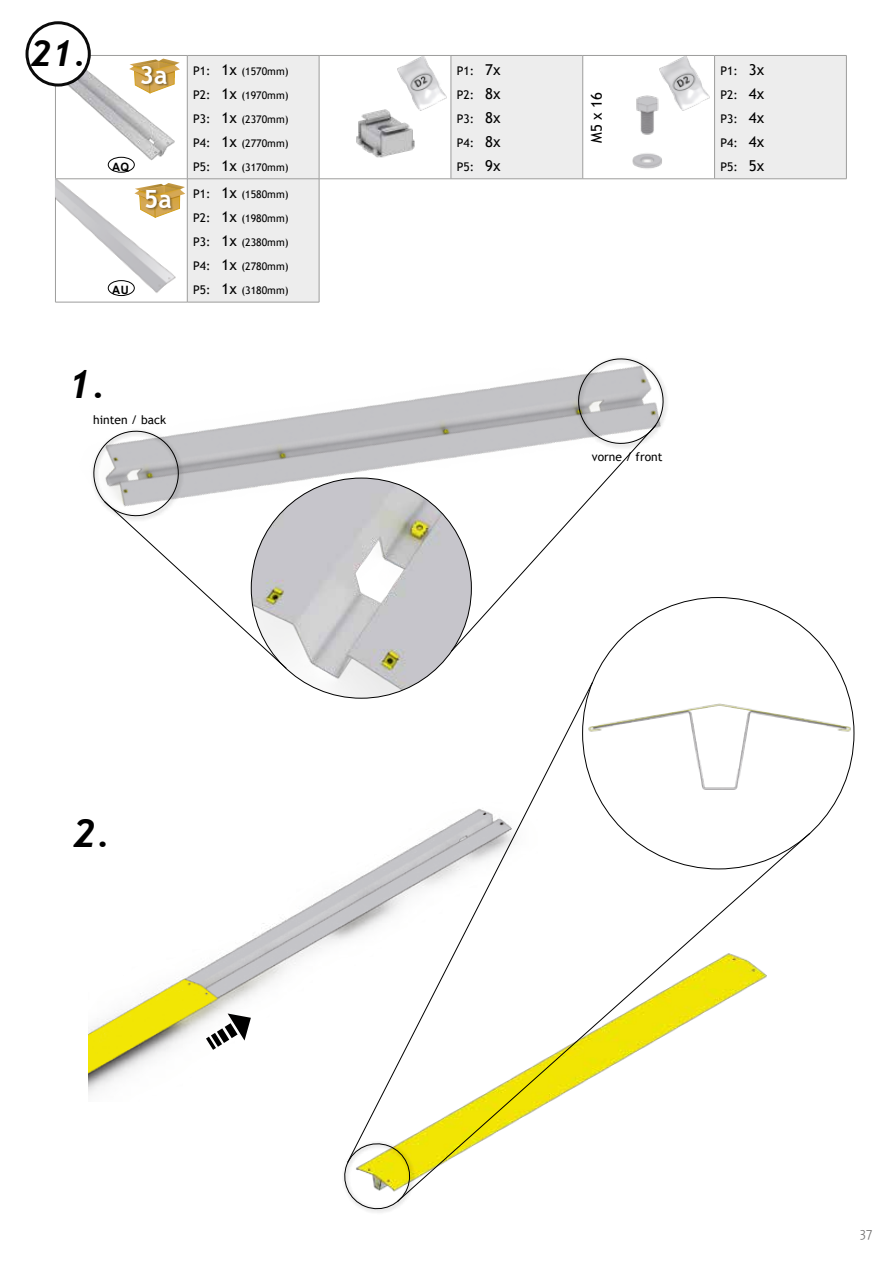
<style>
.page{position:relative;width:893px;height:1263px;background:#fff}
.page>*{position:absolute;margin:0;border:0;box-sizing:border-box;transform-origin:0 0}
.t1{font:italic 700 39px "Trebuchet";color:#000}
.t2{font:italic 700 36px "Trebuchet";color:#000}
.t3{font:700 25.05px "Trebuchet MS";color:#fff}
.t4{font:15px "Trebuchet MS";color:#000}
.t5{font:300 13.5px "The Sans";color:#706f6f}
.t6{font:12px/24px "Trebuchet MS";color:#000;text-align:justify}
.t7{font:700 11.4px "Arial";color:#000}
.t8{font:10.5px "Trebuchet MS";color:#000}
.s1{font-size:12px}
.s2{font-size:15px}
</style>
<div class="page">
<img style="left:28px;top:68px;width:738px;height:630px">
<img style="left:251px;top:478px;width:220px;height:220px;border-radius:110px">
<div style="left:54px;top:358px;width:66px;height:61px;background:#fff"></div>
<svg style="left:572px;top:353px;width:97px;height:96px"></svg>
<svg style="left:87px;top:425px;width:200px;height:244px"></svg>
<svg style="left:451px;top:424px;width:205px;height:228px"></svg>
<svg style="left:188px;top:56px;width:658px;height:246px"></svg>
<hr style="left:55px;top:55px;width:132px;height:1px;background:#9d9d9c">
<hr style="left:187px;top:55px;width:132px;height:1px;background:#9d9d9c">
<hr style="left:187px;top:56px;width:1px;height:123px;background:#9d9d9c">
<hr style="left:319px;top:55px;width:132px;height:1px;background:#9d9d9c">
<hr style="left:451px;top:55px;width:132px;height:1px;background:#9d9d9c">
<hr style="left:451px;top:56px;width:1px;height:123px;background:#9d9d9c">
<hr style="left:583px;top:55px;width:132px;height:1px;background:#9d9d9c">
<hr style="left:582px;top:56px;width:1px;height:123px;background:#9d9d9c">
<hr style="left:715px;top:55px;width:132px;height:1px;background:#9d9d9c">
<hr style="left:714px;top:56px;width:1px;height:123px;background:#9d9d9c">
<hr style="left:846px;top:56px;width:1px;height:123px;background:#9d9d9c">
<hr style="left:187px;top:179px;width:1px;height:123px;background:#9d9d9c">
<hr style="left:319px;top:179px;width:1px;height:123px;background:#9d9d9c">
<hr style="left:187px;top:179px;width:132px;height:1px;background:#9d9d9c">
<hr style="left:319px;top:179px;width:132px;height:1px;background:#9d9d9c">
<hr style="left:451px;top:179px;width:132px;height:1px;background:#9d9d9c">
<hr style="left:583px;top:179px;width:132px;height:1px;background:#9d9d9c">
<hr style="left:715px;top:179px;width:132px;height:1px;background:#9d9d9c">
<hr style="left:55px;top:302px;width:132px;height:1px;background:#9d9d9c">
<hr style="left:187px;top:302px;width:132px;height:1px;background:#9d9d9c">
<img style="left:55px;top:56px;width:132px;height:246px">
<div style="left:27px;top:23px;width:62px;height:62px;background:#fff;border-radius:50%"></div>
<div style="left:26px;top:21px;width:65px;height:66px;border:3px solid #0a0a0a;border-radius:50%"></div>
<img style="left:319px;top:56px;width:132px;height:123px">
<img style="left:582px;top:77px;width:132px;height:102px">
<div style="left:108px;top:157px;width:27px;height:16px;border:1px solid #000;border-radius:50%"></div>
<svg style="left:129px;top:59px;width:51px;height:34px"></svg>
<div style="left:141px;top:65px;width:29px;height:21px;background:#000;opacity:.4"></div>
<img style="left:655px;top:56px;width:58px;height:58px">
<img style="left:393px;top:56px;width:58px;height:58px">
<img style="left:583px;top:615px;width:271px;height:219px">
<img style="left:89px;top:918px;width:201px;height:177px">
<img style="left:290px;top:885px;width:57px;height:80px">
<div style="left:108px;top:280px;width:27px;height:16px;border:1px solid #000;border-radius:50%"></div>
<svg style="left:134px;top:183px;width:51px;height:35px"></svg>
<div style="left:145px;top:190px;width:29px;height:21px;background:#000;opacity:.4"></div>
<svg style="left:343px;top:1163px;width:60px;height:50px"></svg>
<svg style="left:206px;top:1013px;width:45px;height:37px"></svg>
<svg style="left:397px;top:833px;width:413px;height:369px"></svg>
<svg style="left:347px;top:682px;width:246px;height:481px"></svg>
<h2 class="t2" style="left:31px;top:31px;width:57px">21.</h2>
<h3 class="t3" style="left:140px;top:59px;width:30px">3a</h3>
<p class="t7" style="left:112px;top:158px;width:19px">AQ</p>
<h3 class="t3" style="left:144px;top:183px;width:30px">5a</h3>
<p class="t7" style="left:112px;top:282px;width:18px">AU</p>
<p class="t8" style="left:193px;top:64px;width:97px"><span class="s1">P1:</span> <span class="s2">1x</span> (1570mm)</p>
<p class="t8" style="left:193px;top:88px;width:97px"><span class="s1">P2:</span> <span class="s2">1x</span> (1970mm)</p>
<p class="t8" style="left:193px;top:112px;width:97px"><span class="s1">P3:</span> <span class="s2">1x</span> (2370mm)</p>
<p class="t8" style="left:193px;top:136px;width:97px"><span class="s1">P4:</span> <span class="s2">1x</span> (2770mm)</p>
<p class="t8" style="left:193px;top:160px;width:97px"><span class="s1">P5:</span> <span class="s2">1x</span> (3170mm)</p>
<p class="t8" style="left:193px;top:188px;width:97px"><span class="s1">P1:</span> <span class="s2">1x</span> (1580mm)</p>
<p class="t8" style="left:193px;top:212px;width:97px"><span class="s1">P2:</span> <span class="s2">1x</span> (1980mm)</p>
<p class="t8" style="left:193px;top:236px;width:97px"><span class="s1">P3:</span> <span class="s2">1x</span> (2380mm)</p>
<p class="t8" style="left:193px;top:260px;width:97px"><span class="s1">P4:</span> <span class="s2">1x</span> (2780mm)</p>
<p class="t8" style="left:193px;top:284px;width:97px"><span class="s1">P5:</span> <span class="s2">1x</span> (3180mm)</p>
<h1 class="t1" style="left:68px;top:359px;width:39px">1.</h1>
<p class="t6" style="left:93px;top:407px;width:74px">hinten / back</p>
<h1 class="t1" style="left:73px;top:808px;width:39px">2.</h1>
<p class="t6" style="left:457px;top:58px;width:45px">P1: <span class="s2">7x </span>P2: <span class="s2">8x </span>P3: <span class="s2">8x </span>P4: <span class="s2">8x </span>P5: <span class="s2">9x</span></p>
<p class="t6" style="left:721px;top:58px;width:45px">P1: <span class="s2">3x </span>P2: <span class="s2">4x </span>P3: <span class="s2">4x </span>P4: <span class="s2">4x </span>P5: <span class="s2">5x</span></p>
<h3 class="t4" style="left:587px;top:143px;width:52px;rotate:-90deg">M5 x 16</h3>
<p class="t6" style="left:592px;top:445px;width:72px">vorne / front</p>
<p class="t5" style="left:860px;top:1221px;width:14px">37</p>
</div>
